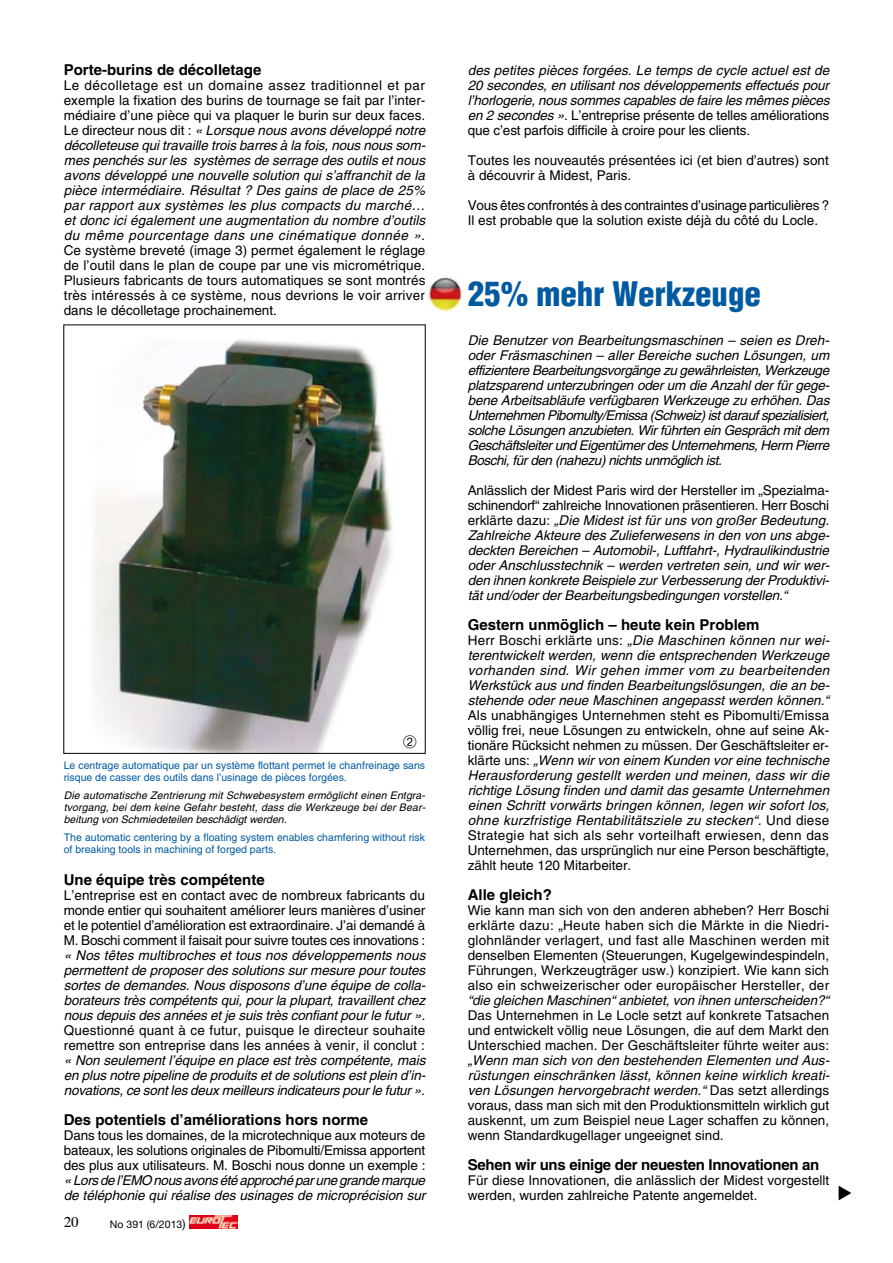
<style>
.page{position:relative;width:893px;height:1263px;background:#fff}
.page>*{position:absolute;margin:0;border:0;box-sizing:border-box;transform-origin:0 0}
.t1{font:900 condensed 33px "Helvetica";color:#005aa2}
.t2{font:700 15px "Helvetica";color:#000}
.t3{font:700 15px "Helvetica";letter-spacing:-.02em;color:#000}
.t4{font:italic 13.5px/15px "Helvetica";letter-spacing:-.01em;color:#000;text-align:justify}
.t5{font:13.5px/15px "Helvetica";letter-spacing:.005em;color:#000;text-align:justify}
.t6{font:10.5px/12px "Helvetica";color:#005aa2}
.t7{font:italic 10.5px/12px "Helvetica";color:#000;text-align:justify}
.t8{font:10.5px "Helvetica Neue";color:#000}
.s1{font-style:normal}
.s2{font-size:12px}
.s3{font-style:italic}
</style>
<div class="page">
<svg style="left:189px;top:1215px;width:49px;height:13px"></svg>
<img style="left:190px;top:1215px;width:47px;height:13px">
<img style="left:94px;top:339px;width:299px;height:413px">
<img style="left:426px;top:276px;width:37px;height:36px">
<p class="t2" style="left:64px;top:60px;width:199px">Porte-burins de décolletage</p>
<p class="t4" style="left:64px;top:78px;width:363px"><span class="s1">Le décolletage est un domaine assez traditionnel et par exemple la fixation des burins de tournage se fait par l’inter&shy;médiaire d’une pièce qui va plaquer le burin sur deux faces.<br>Le directeur nous dit :</span> « Lorsque nous avons développé notre décolleteuse qui travaille trois barres à la fois, nous nous som&shy;mes penchés sur les systèmes de serrage des outils et nous avons développé une nouvelle solution qui s’affranchit de la pièce intermédiaire. Résultat ? Des gains de place de 25% par rapport aux systèmes les plus compacts du marché… et donc ici également une augmentation du nombre d’outils du même pourcentage dans une cinématique donnée ».</p>
<p class="t5" style="left:64px;top:243px;width:363px">Ce système breveté (image 3) permet également le réglage de l’outil dans le plan de coupe par une vis micrométrique.<br>Plusieurs fabricants de tours automatiques se sont montrés très intéressés à ce système, nous devrions le voir arriver dans le décolletage prochainement.</p>
<p class="t6" style="left:64px;top:759px;width:363px">Le centrage automatique par un système flottant permet le chanfreinage sans risque de casser des outils dans l’usinage de pièces forgées.</p>
<p class="t7" style="left:64px;top:789px;width:363px">Die automatische Zentrierung mit Schwebesystem ermöglicht einen Entgra&shy;tvorgang, bei dem keine Gefahr besteht, dass die Werkzeuge bei der Bear&shy;beitung von Schmiedeteilen beschädigt werden.</p>
<p class="t6" style="left:64px;top:831px;width:363px">The automatic centering by a floating system enables chamfering without risk of breaking tools in machining of forged parts.</p>
<p class="t2" style="left:64px;top:870px;width:202px">Une équipe très compétente</p>
<p class="t5" style="left:64px;top:888px;width:363px">L’entreprise est en contact avec de nombreux fabricants du monde entier qui souhaitent améliorer leurs manières d’usiner et le potentiel d’amélioration est extraordinaire. J’ai demandé à M. Boschi comment il faisait pour suivre toutes ces innovations :</p>
<p class="t4" style="left:64px;top:948px;width:363px">« Nos têtes multibroches et tous nos développements nous permettent de proposer des solutions sur mesure pour toutes sortes de demandes. Nous disposons d’une équipe de colla&shy;borateurs très compétents qui, pour la plupart, travaillent chez nous depuis des années et je suis très confiant pour le futur ».</p>
<p class="t5" style="left:64px;top:1023px;width:363px">Questionné quant à ce futur, puisque le directeur souhaite remettre son entreprise dans les années à venir, il conclut :</p>
<p class="t4" style="left:64px;top:1053px;width:363px">« Non seulement l’équipe en place est très compétente, mais en plus notre pipeline de produits et de solutions est plein d’in&shy;novations, ce sont les deux meilleurs indicateurs pour le futur ».</p>
<p class="t2" style="left:64px;top:1110px;width:306px">Des potentiels d’améliorations hors norme</p>
<p class="t5" style="left:64px;top:1128px;width:363px">Dans tous les domaines, de la microtechnique aux moteurs de bateaux, les solutions originales de Pibomulti/Emissa apportent des plus aux utilisateurs. M. Boschi nous donne un exemple :</p>
<p class="t4" style="left:64px;top:1173px;width:363px">« Lors de l’EMO nous avons été approché par une grande marque de téléphonie qui réalise des usinages de microprécision sur</p>
<p class="t8" style="left:110px;top:1218px;width:77px">No 391 (6/2013<span class="s2">)</span></p>
<p class="t4" style="left:468px;top:63px;width:363px">des petites pièces forgées. Le temps de cycle actuel est de 20 secondes, en utilisant nos développements effectués pour l’horlogerie, nous sommes capables de faire les mêmes pièces en 2 secondes »<span class="s1">. L’entreprise présente de telles améliorations que c’est parfois difficile à croire pour les clients.</span></p>
<p class="t5" style="left:468px;top:153px;width:363px">Toutes les nouveautés présentées ici (et bien d’autres) sont à découvrir à Midest, Paris.</p>
<p class="t5" style="left:468px;top:198px;width:363px">Vous êtes confrontés à des contraintes d’usinage particulières ?<br>I l est probable que la solution existe déjà du côté du Locle.</p>
<h1 class="t1" style="left:468px;top:273px;width:295px">25% mehr Werkzeuge</h1>
<p class="t4" style="left:468px;top:333px;width:363px">Die Benutzer von Bearbeitungsmaschinen – seien es Dreh&shy;oder Fräsmaschinen – aller Bereiche suchen Lösungen, um effizientere Bearbeitungsvorgänge zu gewährleisten, Werkzeuge platzsparend unterzubringen oder um die Anzahl der für gege&shy;bene Arbeitsabläufe verfügbaren Werkzeuge zu erhöhen. Das Unternehmen Pibomulty/Emissa (Schweiz) ist darauf spezialisiert, solche Lösungen anzubieten. Wir führten ein Gespräch mit dem Geschäftsleiter und Eigentümer des Unternehmens, Herrn Pierre Boschi, für den (nahezu) nichts unmöglich ist.</p>
<p class="t4" style="left:468px;top:483px;width:363px"><span class="s1">Anlässlich der Midest Paris wird der Hersteller im „Spezialma&shy;schinendorf“ zahlreiche I nnovationen präsentieren. Herr Boschi erklärte dazu:</span> „Die Midest ist für uns von großer Bedeutung.<br>Zahlreiche Akteure des Zulieferwesens in den von uns abge&shy;deckten Bereichen – Automobil-, Luftfahrt-, Hydraulikindustrie oder Anschlusstechnik – werden vertreten sein, und wir wer&shy;den ihnen konkrete Beispiele zur Verbesserung der Produktivi&shy;tät und/oder der Bearbeitungsbedingungen vorstellen.“</p>
<p class="t2" style="left:468px;top:615px;width:293px">Gestern unmöglich – heute kein Problem</p>
<p class="t4" style="left:468px;top:633px;width:363px"><span class="s1">Herr Boschi erklärte uns:</span> „Die Maschinen können nur wei&shy;terentwickelt werden, wenn die entsprechenden Werkzeuge vorhanden sind. Wir gehen immer vom zu bearbeitenden Werkstück aus und finden Bearbeitungslösungen, die an be&shy;stehende oder neue Maschinen angepasst werden können.“</p>
<p class="t5" style="left:468px;top:708px;width:363px">Als unabhängiges U nternehmen steht es Pibomulti/Emissa völlig frei, neue Lösungen zu entwickeln, ohne auf seine Ak&shy;tionäre Rücksicht nehmen zu müssen. Der Geschäftsleiter er&shy;klärte uns: <span class="s3">„Wenn wir von einem Kunden vor eine technische Herausforderung gestellt werden und meinen, dass wir die richtige Lösung finden und damit das gesamte Unternehmen einen Schritt vorwärts bringen können, legen wir sofort los, ohne kurzfristige Rentabilitätsziele zu stecken“.</span> U nd diese Strategie hat sich als sehr vorteilhaft erwiesen, denn das U nternehmen, das ursprünglich nur eine Person beschäftigte, zählt heute 120 Mitarbeiter.</p>
<p class="t2" style="left:468px;top:885px;width:86px">Alle gleich?</p>
<p class="t5" style="left:468px;top:903px;width:363px">Wie kann man sich von den anderen abheben? Herr Boschi erklärte dazu: „Heute haben sich die Märkte in die Niedri&shy;glohnländer verlagert, und fast alle Maschinen werden mit denselben Elementen (Steuerungen, Kugelgewindespindeln, Führungen, Werkzeugträger usw.) konzipiert. Wie kann sich also ein schweizerischer oder europäischer Hersteller, der</p>
<p class="t4" style="left:468px;top:993px;width:363px">“die gleichen Maschinen“ anbietet, von ihnen unterscheiden?“</p>
<p class="t5" style="left:468px;top:1008px;width:363px">Das U nternehmen in Le Locle setzt auf konkrete Tatsachen und entwickelt völlig neue Lösungen, die auf dem Markt den U nterschied machen. Der Geschäftsleiter führte weiter aus:</p>
<p class="t5" style="left:468px;top:1053px;width:363px"><span class="s3">„Wenn man sich von den bestehenden Elementen und Aus&shy;rüstungen einschränken lässt, können keine wirklich kreati&shy;ven Lösungen hervorgebracht werden.“</span> Das setzt allerdings voraus, dass man sich mit den Produktionsmitteln wirklich gut auskennt, um zum Beispiel neue Lager schaffen zu können, wenn Standardkugellager ungeeignet sind.</p>
<p class="t3" style="left:468px;top:1155px;width:353px">Sehen wir uns einige der neuesten Innovationen an</p>
<p class="t5" style="left:468px;top:1173px;width:363px">Für diese I nnovationen, die anlässlich der Midest vorgestellt werden, wurden zahlreiche Patente angemeldet.</p>
</div>
